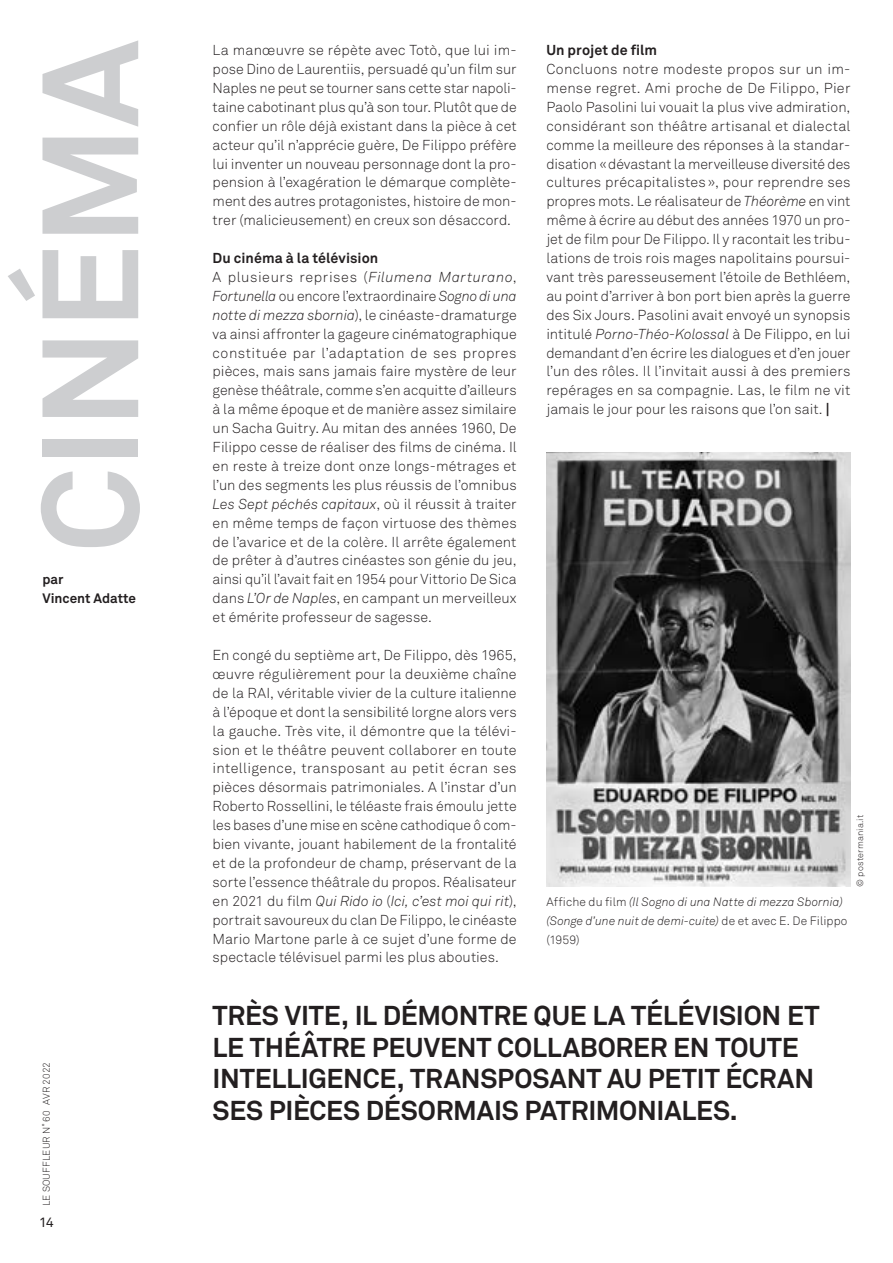
<style>
.page{position:relative;width:893px;height:1263px;background:#fff}
.page>*{position:absolute;margin:0;border:0;box-sizing:border-box;transform-origin:0 0}
.t1{font:700 135px "Akkurat";color:#cdced0}
.t2{font:700 27px/31.5px "Akkurat";letter-spacing:-.005em;color:#231f20}
.t3{font:300 14.25px/18.9px "Akkurat";color:#231f20;text-align:justify}
.t4{font:700 14.25px "Akkurat";letter-spacing:.005em;color:#231f20}
.t5{font:700 13.5px/18.9px "Akkurat";color:#231f20}
.t6{font:13.5px "Akkurat";color:#231f20}
.t7{font:italic 300 12px/18.9px "Akkurat";letter-spacing:.005em;color:#231f20}
.t8{font:300 9.75px "Akkurat";letter-spacing:.015em;color:#231f20}
.t9{font:300 9px "Akkurat";letter-spacing:.02em;color:#231f20}
.s1{font-weight:700}
.s2{font-style:italic}
.s3{font-style:normal}
</style>
<div class="page">
<img style="left:546px;top:452px;width:304px;height:435px">
<h1 class="t1" style="left:6px;top:552px;width:514px;rotate:-90deg">CINÉMA</h1>
<p class="t5" style="left:43px;top:570px;width:95px">par<br>Vincent Adatte</p>
<p class="t8" style="left:40px;top:1206px;width:145px;rotate:-90deg">LE SOUFFLEUR N˚ 60 AVR 2022</p>
<p class="t6" style="left:39px;top:1214px;width:16px">14</p>
<p class="t3" style="left:213px;top:40px;width:306px">La manœuvre se répète avec Totò, que lui im&shy;pose Dino de Laurentiis, persuadé qu’un film sur Naples ne peut se tourner sans cette star napoli&shy;taine cabotinant plus qu’à son tour. Plutôt que de confier un rôle déjà existant dans la pièce à cet acteur qu’il n’apprécie guère, De Filippo préfère lui inventer un nouveau personnage dont la pro&shy;pension à l’exagération le démarque complète&shy;ment des autres protagonistes, histoire de mon&shy;trer (malicieusement) en creux son désaccord.</p>
<p class="t3" style="left:213px;top:248px;width:306px;text-align:left"><span class="s1">Du cinéma à la télévision<br></span>A plusieurs reprises (<span class="s2">Filumena Marturano</span>, <span class="s2">Fortunella</span> ou encore l’extraordinaire <span class="s2">Sogno di una notte di mezza sbornia</span>), le cinéaste-dramaturge va ainsi affronter la gageure cinématographique constituée par l’adaptation de ses propres pièces, mais sans jamais faire mystère de leur genèse théâtrale, comme s’en acquitte d’ailleurs à la même époque et de manière assez similaire un Sacha Guitry. Au mitan des années 1960, De Filippo cesse de réaliser des films de cinéma. Il en reste à treize dont onze longs-métrages et l’un des segments les plus réussis de l’omnibus <span class="s2">Les Sept péchés capitaux</span>, où il réussit à traiter en même temps de façon virtuose des thèmes de l’avarice et de la colère. Il arrête également de prêter à d’autres cinéastes son génie du jeu, ainsi qu’il l’avait fait en 1954 pour Vittorio De Sica dans <span class="s2">L’Or de Naples</span>, en campant un merveilleux et émérite professeur de sagesse.</p>
<p class="t3" style="left:213px;top:645px;width:306px">En congé du septième art, De Filippo, dès 1965, œuvre régulièrement pour la deuxième chaîne de la RAI, véritable vivier de la culture italienne à l’époque et dont la sensibilité lorgne alors vers la gauche. Très vite, il démontre que la télévi&shy;sion et le théâtre peuvent collaborer en toute intelligence, transposant au petit écran ses pièces désormais patrimoniales. A l’instar d’un Roberto Rossellini, le téléaste frais émoulu jette les bases d’une mise en scène cathodique ô com&shy;bien vivante, jouant habilement de la frontalité et de la profondeur de champ, préservant de la sorte l’essence théâtrale du propos. Réalisateur en 2021 du film <span class="s2">Qui Rido io</span> (<span class="s2">Ici, c’est moi qui rit</span>), portrait savoureux du clan De Filippo, le cinéaste Mario Martone parle à ce sujet d’une forme de spectacle télévisuel parmi les plus abouties.</p>
<p class="t4" style="left:546px;top:41px;width:112px">Un projet de film</p>
<p class="t3" style="left:546px;top:59px;width:306px">Concluons notre modeste propos sur un im&shy;mense regret. Ami proche de De Filippo, Pier Paolo Pasolini lui vouait la plus vive admiration, considérant son théâtre artisanal et dialectal comme la meilleure des réponses à la standar&shy;disation «dévastant la merveilleuse diversité des cultures précapitalistes », pour reprendre ses propres mots. Le réalisateur de <span class="s2">Théorème</span> en vint même à écrire au début des années 1970 un pro&shy;jet de film pour De Filippo. Il y racontait les tribu&shy;lations de trois rois mages napolitains poursui&shy;vant très paresseusement l’étoile de Bethléem, au point d’arriver à bon port bien après la guerre des Six Jours. Pasolini avait envoyé un synopsis intitulé <span class="s2">Porno-Théo-Kolossal</span> à De Filippo, en lui demandant d’en écrire les dialogues et d’en jouer l’un des rôles. Il l’invitait aussi à des premiers repérages en sa compagnie. Las, le film ne vit jamais le jour pour les raisons que l’on sait. <span class="s1">|</span></p>
<p class="t7" style="left:546px;top:892px;width:303px"><span class="s3">Affiche du film</span> (Il Sogno di una Natte di mezza Sbornia) (Songe d’une nuit de demi-cuite) <span class="s3">de et avec E. De Filippo (1959)</span></p>
<p class="t9" style="left:854px;top:887px;width:74px;rotate:-90deg">© postermania.it</p>
<h2 class="t2" style="left:213px;top:1000px;width:608px">TRÈS VITE, IL DÉMONTRE QUE LA TÉLÉVISION ET LE THÉÂTRE PEUVENT COLLABORER EN TOUTE INTELLIGENCE, TRANSPOSANT AU PETIT ÉCRAN SES PIÈCES DÉSORMAIS PATRIMONIALES.</h2>
</div>
